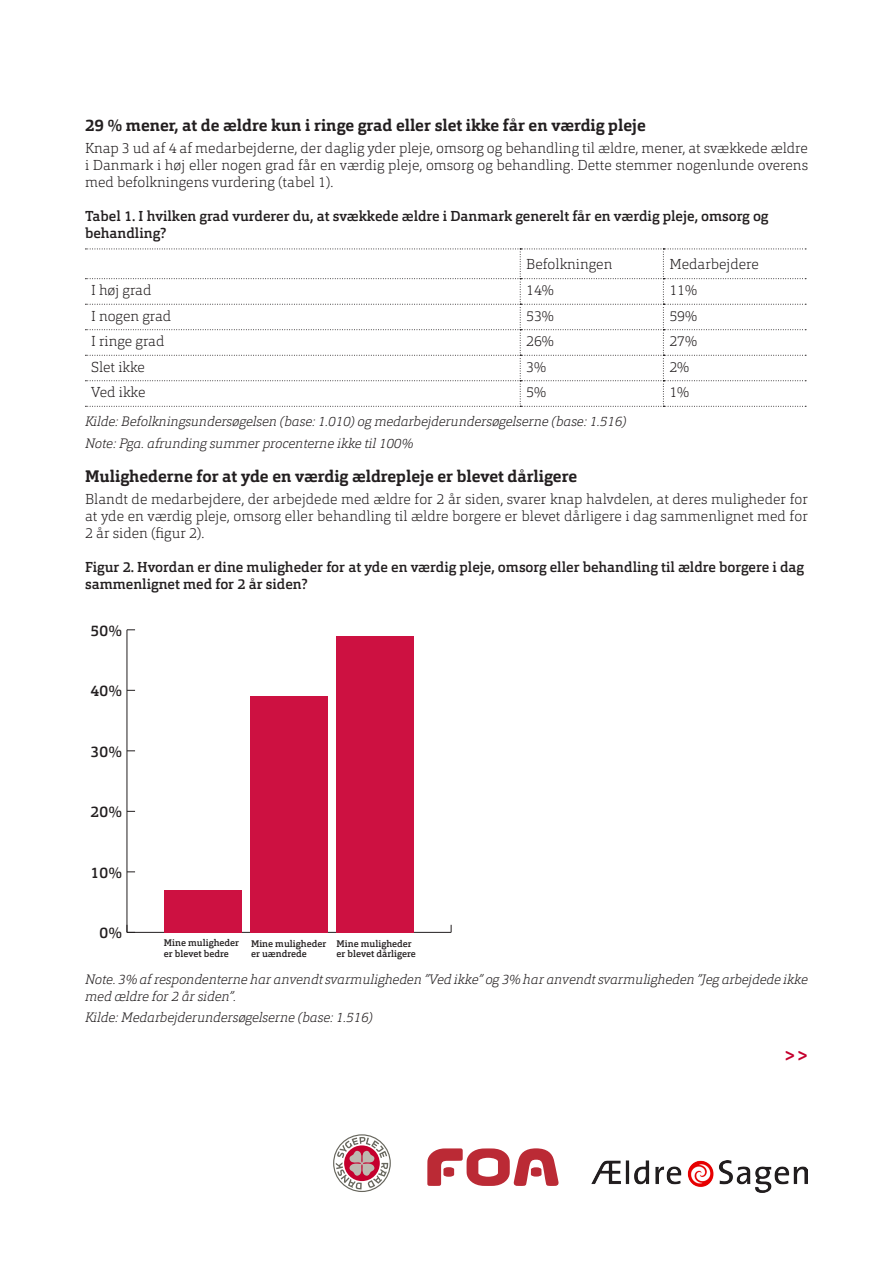
<style>
.page{position:relative;width:893px;height:1263px;background:#fff}
.page>*{position:absolute;margin:0;border:0;box-sizing:border-box;transform-origin:0 0}
.t1{font:800 18px "Orgon Slab";color:#c5002e}
.MR{font:700 16.5px "Orgon Slab";color:#231f20}
.t2{font:500 15.15px "Orgon Slab";color:#231f20}
.t3{font:200 14.25px/17.1px "Orgon Slab";color:#231f20;text-align:justify}
.t4{font:500 14.25px/17.1px "Orgon Slab";color:#231f20}
.Brød_kursiv{font:italic 200 13.5px/17.2px "Orgon Slab";letter-spacing:-.005em;color:#231f20}
.t5{font:500 9.45px/10.4px "Orgon Slab";color:#231f20}
</style>
<div class="page">
<svg style="left:85px;top:249px;width:721px;height:158px"></svg>
<hr style="left:127px;top:932px;width:324px;height:1px;background:#231f20">
<hr style="left:126px;top:630px;width:1px;height:302px;background:#231f20">
<svg style="left:126px;top:925px;width:9px;height:8px"></svg>
<div style="left:337px;top:636px;width:77px;height:296px;background:#cd1141"></div>
<div style="left:250px;top:696px;width:78px;height:236px;background:#cd1141"></div>
<div style="left:164px;top:890px;width:77px;height:42px;background:#cd1141"></div>
<svg style="left:333px;top:1134px;width:58px;height:58px"></svg>
<svg style="left:334px;top:1135px;width:56px;height:56px"></svg>
<svg style="left:336px;top:1137px;width:52px;height:52px"></svg>
<img style="left:591px;top:1160px;width:216px;height:33px">
<svg style="left:427px;top:1148px;width:132px;height:38px"></svg>
<p class="MR" style="left:85px;top:115px;width:562px">29 % mener, at de ældre kun i ringe grad eller slet ikke får en værdig pleje</p>
<p class="t3" style="left:85px;top:139px;width:724px">Knap 3 ud af 4 af medarbejderne, der daglig yder pleje, omsorg og behandling til ældre, mener, at svækkede ældre i Danmark i høj eller nogen grad får en værdig pleje, omsorg og behandling. Dette stemmer nogenlunde overens med befolkningens vurdering (tabel 1).</p>
<p class="t4" style="left:85px;top:208px;width:685px">Tabel 1. I hvilken grad vurderer du, at svækkede ældre i Danmark generelt får en værdig pleje, omsorg og behandling?</p>
<p class="t3" style="left:526px;top:256px;width:88px">Befolkningen</p>
<p class="t3" style="left:669px;top:256px;width:91px">Medarbejdere</p>
<p class="t3" style="left:91px;top:282px;width:62px">I høj grad</p>
<p class="t3" style="left:526px;top:282px;width:29px">14%</p>
<p class="t3" style="left:669px;top:282px;width:29px">11%</p>
<p class="t3" style="left:91px;top:307px;width:82px">I nogen grad</p>
<p class="t3" style="left:526px;top:307px;width:29px">53%</p>
<p class="t3" style="left:669px;top:307px;width:29px">59%</p>
<p class="t3" style="left:91px;top:333px;width:75px">I ringe grad</p>
<p class="t3" style="left:526px;top:333px;width:29px">26%</p>
<p class="t3" style="left:669px;top:333px;width:29px">27%</p>
<p class="t3" style="left:91px;top:358px;width:55px">Slet ikke</p>
<p class="t3" style="left:526px;top:358px;width:21px">3%</p>
<p class="t3" style="left:669px;top:358px;width:21px">2%</p>
<p class="t3" style="left:91px;top:384px;width:56px">Ved ikke</p>
<p class="t3" style="left:526px;top:384px;width:21px">5%</p>
<p class="t3" style="left:669px;top:384px;width:21px">1%</p>
<p class="Brød_kursiv" style="left:85px;top:413px;width:543px">Kilde: Befolkningsundersøgelsen (base: 1.010) og medarbejderundersøgelserne (base: 1.516)</p>
<p class="Brød_kursiv" style="left:85px;top:434px;width:330px">Note: Pga. afrunding summer procenterne ikke til 100%</p>
<p class="MR" style="left:85px;top:466px;width:494px">Mulighederne for at yde en værdig ældrepleje er blevet dårligere</p>
<p class="t3" style="left:85px;top:490px;width:724px">Blandt de medarbejdere, der arbejdede med ældre for 2 år siden, svarer knap halvdelen, at deres muligheder for at yde en værdig pleje, omsorg eller behandling til ældre borgere er blevet dårligere i dag sammenlignet med for 2 år siden (figur 2).</p>
<p class="t4" style="left:85px;top:558px;width:720px">Figur 2. Hvordan er dine muligheder for at yde en værdig pleje, omsorg eller behandling til ældre borgere i dag sammenlignet med for 2 år siden?</p>
<p class="t2" style="left:91px;top:620px;width:33px">50%</p>
<p class="t2" style="left:91px;top:681px;width:33px">40%</p>
<p class="t2" style="left:91px;top:741px;width:33px">30%</p>
<p class="t2" style="left:91px;top:802px;width:33px">20%</p>
<p class="t2" style="left:91px;top:862px;width:33px">10%</p>
<p class="t2" style="left:99px;top:923px;width:24px">0%</p>
<p class="t5" style="left:164px;top:938px;width:77px">Mine muligheder er blevet bedre</p>
<p class="t5" style="left:251px;top:938px;width:77px">Mine muligheder er uændrede</p>
<p class="t5" style="left:337px;top:938px;width:81px">Mine muligheder er blevet dårligere</p>
<p class="Brød_kursiv" style="left:85px;top:970px;width:724px">Note. 3% af respondenterne har anvendt svarmuligheden ”Ved ikke” og 3% har anvendt svarmuligheden ”Jeg arbejdede ikke med ældre for 2 år siden”.</p>
<p class="Brød_kursiv" style="left:85px;top:1009px;width:289px">Kilde: Medarbejderundersøgelserne (base: 1.516)</p>
<p class="t1" style="left:783px;top:1043px;width:27px">&gt;&gt;</p>
</div>
